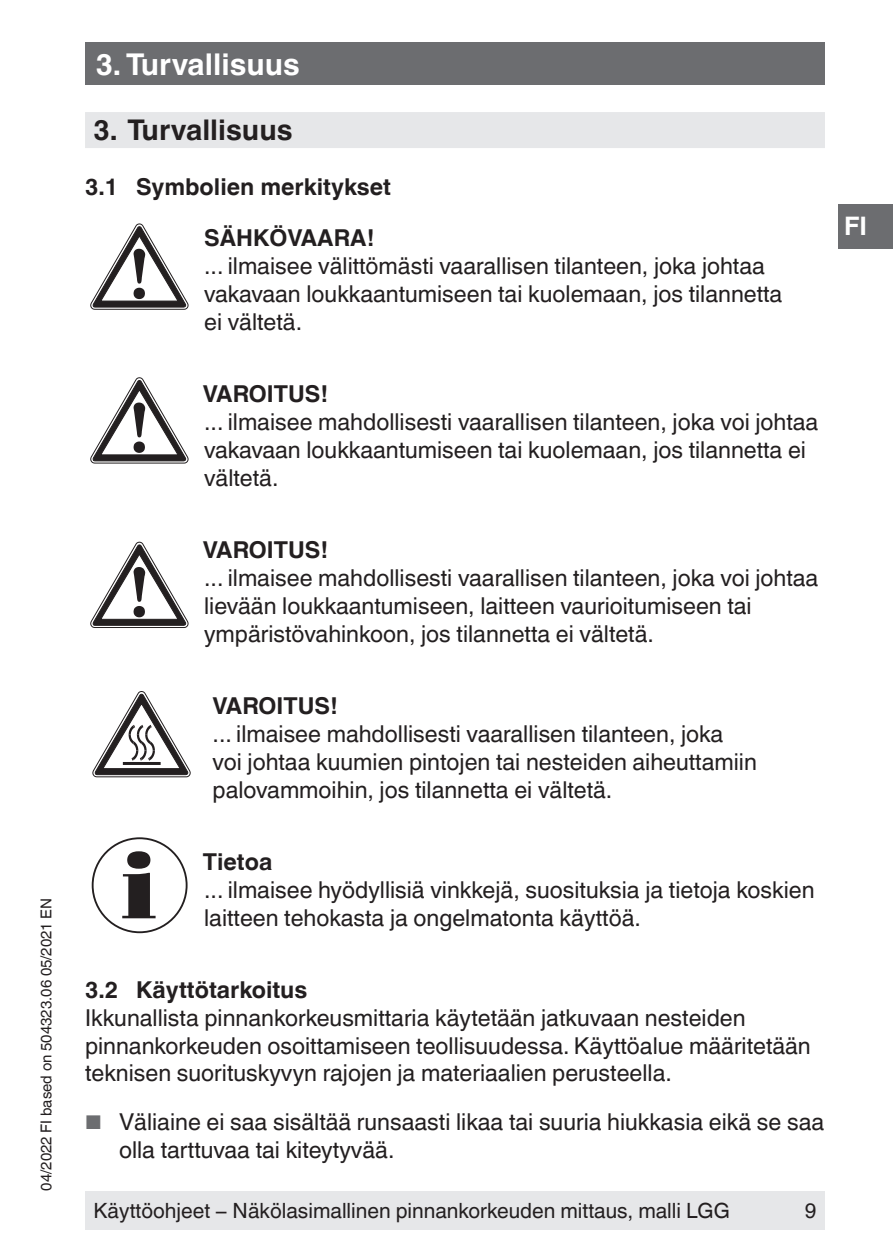
<style>
.page{position:relative;width:893px;height:1259px;background:#fff}
.page>*{position:absolute;margin:0;border:0;box-sizing:border-box;transform-origin:0 0}
.t1{font:700 30px "Helvetica World";color:#fff}
.t2{font:700 28.5px "Helvetica World";color:#231f20}
.t3{font:700 25.5px "Helvetica World";color:#fff}
.t4{font:23.4px/27.9px "Helvetica World";color:#231f20}
.t5{font:700 23.4px/50.7px "Helvetica World";color:#231f20}
.t6{font:21px "Helvetica World";color:#231f20}
.t7{font:15px "Helvetica World";color:#231f20}
.s1{font-size:19.8px;color:#6c6d70}
</style>
<div class="page">
<div style="left:85px;top:1191px;width:740px;height:38px;background:#e6e7e9"></div>
<div style="left:838px;top:204px;width:55px;height:44px;background:#6c6d70"></div>
<div style="left:85px;top:43px;width:740px;height:42px;background:#6c6d70"></div>
<div style="left:85px;top:112px;width:740px;height:36px;background:#e6e7e9"></div>
<svg style="left:91px;top:224px;width:97px;height:85px"></svg>
<svg style="left:91px;top:377px;width:97px;height:86px"></svg>
<svg style="left:91px;top:542px;width:97px;height:86px"></svg>
<svg style="left:93px;top:691px;width:97px;height:86px"></svg>
<svg style="left:122px;top:851px;width:34px;height:67px"></svg>
<div style="left:92px;top:837px;width:96px;height:96px;border:2px solid #231f20;border-radius:50%"></div>
<p class="t7" style="left:38px;top:1190px;width:294px;rotate:-90deg">04/2022 FI based on 504323.06 05/2021 EN</p>
<p class="t1" style="left:96px;top:47px;width:206px">3. Turvallisuus</p>
<p class="t2" style="left:94px;top:113px;width:201px">3. Turvallisuus</p>
<p class="t5" style="left:204px;top:162px;width:188px;text-indent:-119px">3.1 Symbolien merkitykset<br>SÄHKÖVAARA!</p>
<p class="t4" style="left:204px;top:252px;width:580px">... ilmaisee välittömästi vaarallisen tilanteen, joka johtaa vakavaan loukkaantumiseen tai kuolemaan, jos tilannetta ei vältetä.</p>
<p class="t5" style="left:203px;top:368px;width:127px">VAROITUS!</p>
<p class="t4" style="left:204px;top:408px;width:616px">... ilmaisee mahdollisesti vaarallisen tilanteen, joka voi johtaa vakavaan loukkaantumiseen tai kuolemaan, jos tilannetta ei vältetä.</p>
<p class="t5" style="left:203px;top:524px;width:127px">VAROITUS!</p>
<p class="t4" style="left:204px;top:564px;width:616px">... ilmaisee mahdollisesti vaarallisen tilanteen, joka voi johtaa lievään loukkaantumiseen, laitteen vaurioitumiseen tai ympäristövahinkoon, jos tilannetta ei vältetä.</p>
<p class="t5" style="left:213px;top:680px;width:127px">VAROITUS!</p>
<p class="t4" style="left:213px;top:719px;width:546px">... ilmaisee mahdollisesti vaarallisen tilanteen, joka voi johtaa kuumien pintojen tai nesteiden aiheuttamiin palovammoihin, jos tilannetta ei vältetä.</p>
<p class="t5" style="left:203px;top:836px;width:71px">Tietoa</p>
<p class="t4" style="left:204px;top:875px;width:612px">... ilmaisee hyödyllisiä vinkkejä, suosituksia ja tietoja koskien laitteen tehokasta ja ongelmatonta käyttöä.</p>
<p class="t5" style="left:85px;top:964px;width:224px">3.2 Käyttötarkoitus</p>
<p class="t4" style="left:85px;top:1003px;width:727px">Ikkunallista pinnankorkeusmittaria käytetään jatkuvaan nesteiden pinnankorkeuden osoittamiseen teollisuudessa. Käyttöalue määritetään teknisen suorituskyvyn rajojen ja materiaalien perusteella.</p>
<p class="t4" style="left:119px;top:1108px;width:707px;text-indent:-34px"><span class="s1">■</span> Väliaine ei saa sisältää runsaasti likaa tai suuria hiukkasia eikä se saa olla tarttuvaa tai kiteytyvää.</p>
<p class="t6" style="left:94px;top:1198px;width:638px">Käyttöohjeet − Näkölasimallinen pinnankorkeuden mittaus, malli LGG</p>
<p class="t6" style="left:805px;top:1198px;width:13px">9</p>
<p class="t3" style="left:844px;top:212px;width:25px">FI</p>
</div>
